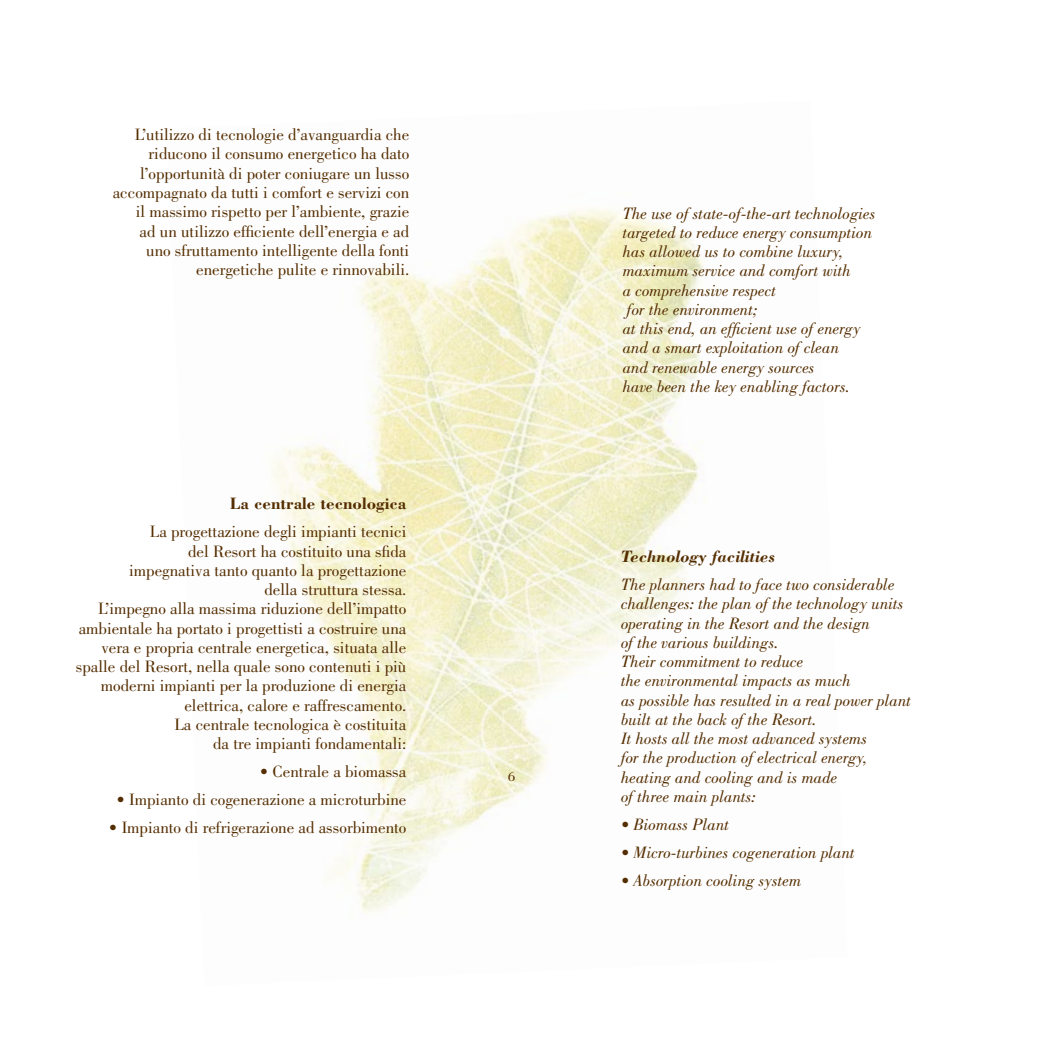
<style>
.page{position:relative;width:1042px;height:1042px;background:#fff}
.page>*{position:absolute;margin:0;border:0;box-sizing:border-box;transform-origin:0 0}
.t1{font:16.97px/19.2px "Bodoni Std";color:#542d00;text-align:right}
.t2{font:italic 16.97px/19.2px "Bodoni Std";color:#542d00}
.t3{font:700 16.97px "Bodoni Std";color:#542d00}
.t4{font:italic 700 16.97px "Bodoni Std";color:#542d00}
.t5{font:14px "Bodoni Std";color:#542d00}
</style>
<div class="page">
<img style="left:272px;top:209px;width:434px;height:704px">
<p class="t1" style="left:113px;top:125px;width:298px">L’utilizzo di tecnologie d’avanguardia che riducono il consumo energetico ha dato l’opportunità di poter coniugare un lusso accompagnato da tutti i comfort e servizi con il massimo rispetto per l’ambiente, grazie<br>ad un utilizzo efficiente dell’energia e ad uno sfruttamento intelligente della fonti energetiche pulite e rinnovabili.</p>
<p class="t3" style="left:230px;top:493px;width:178px">La centrale tecnologica</p>
<p class="t1" style="left:76px;top:522px;width:332px">La progettazione degli impianti tecnici<br>del Resort ha costituito una sfida<br>impegnativa tanto quanto la progettazione<br>della struttura stessa.<br>L’impegno alla massima riduzione dell’impatto ambientale ha portato i progettisti a costruire una vera e propria centrale energetica, situata alle spalle del Resort, nella quale sono contenuti i più moderni impianti per la produzione di energia elettrica, calore e raffrescamento.<br>La centrale tecnologica è costituita<br>da tre impianti fondamentali:</p>
<p class="t1" style="left:260px;top:762px;width:148px">• Centrale a biomassa</p>
<p class="t1" style="left:116px;top:790px;width:291px">• Impianto di cogenerazione a microturbine</p>
<p class="t1" style="left:109px;top:818px;width:299px">• Impianto di refrigerazione ad assorbimento</p>
<p class="t5" style="left:508px;top:769px;width:8px">6</p>
<p class="t2" style="left:623px;top:204px;width:254px">The use of state-of-the-art technologies targeted to reduce energy consumption has allowed us to combine luxury, maximum service and comfort with<br>a comprehensive respect<br>for the environment;<br>at this end, an efficient use of energy and a smart exploitation of clean<br>and renewable energy sources<br>have been the key enabling factors.</p>
<p class="t4" style="left:621px;top:546px;width:155px">Technology facilities</p>
<p class="t2" style="left:621px;top:575px;width:292px">The planners had to face two considerable challenges: the plan of the technology units operating in the Resort and the design<br>of the various buildings.<br>Their commitment to reduce<br>the environmental impacts as much<br>as possible has resulted in a real power plant built at the back of the Resort.<br>It hosts all the most advanced systems<br>for the production of electrical energy, heating and cooling and is made<br>of three main plants:</p>
<p class="t2" style="left:621px;top:815px;width:110px">• Biomass Plant</p>
<p class="t2" style="left:621px;top:843px;width:235px">• Micro-turbines cogeneration plant</p>
<p class="t2" style="left:621px;top:871px;width:182px">• Absorption cooling system</p>
</div>
